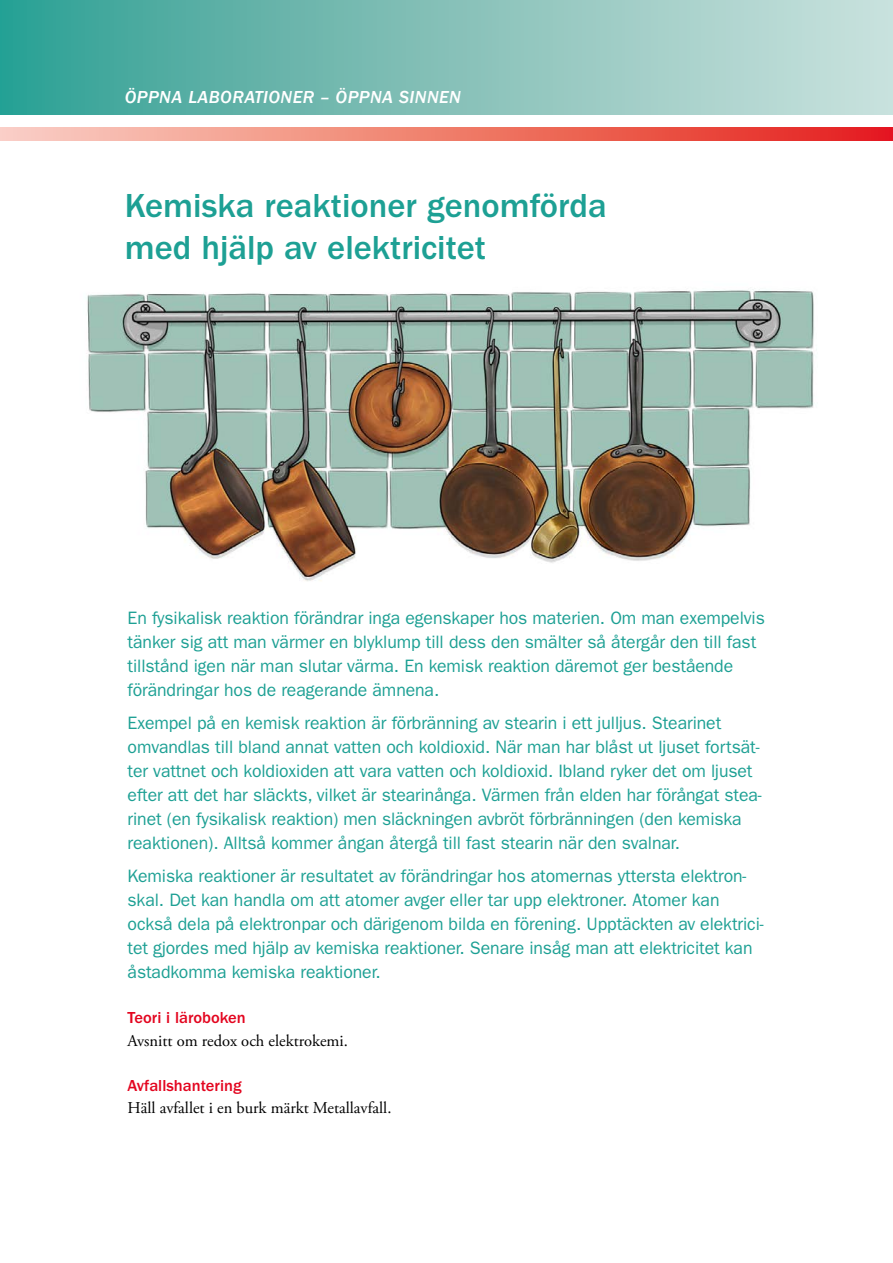
<style>
.page{position:relative;width:893px;height:1263px;background:#fff}
.page>*{position:absolute;margin:0;border:0;box-sizing:border-box;transform-origin:0 0}
.t1{font:500 34.5px/41.4px "ITC Franklin Gothic Std";color:#1da094}
.t2{font:18px/24px "ITC Franklin Gothic Std";letter-spacing:-.005em;color:#1da094}
.t3{font:18px "ITC Franklin Gothic Std Med It";letter-spacing:.025em;color:#fff}
.t4{font:16.5px "Adobe Garamond Pro";color:#000}
.t5{font:500 16.5px "ITC Franklin Gothic Std";color:#e3051f}
</style>
<div class="page">
<div style="left:0;top:0;width:893px;height:114px;background:linear-gradient(to right,#33a094,#cfe2dd)"></div>
<svg style="left:0;top:128px;width:893px;height:12px;background:#ef7a6d"></svg>
<img style="left:87px;top:289px;width:727px;height:292px">
<h1 class="t3" style="left:125px;top:87px;width:338px">ÖPPNA LABORATIONER – ÖPPNA SINNEN</h1>
<h2 class="t1" style="left:125px;top:185px;width:483px">Kemiska reaktioner genomförda med hjälp av elektricitet</h2>
<p class="t2" style="left:128px;top:606px;width:639px">En fysikalisk reaktion förändrar inga egenskaper hos materien. Om man exempelvis tänker sig att man värmer en blyklump till dess den smälter så återgår den till fast tillstånd igen när man slutar värma. En kemisk reaktion däremot ger bestående förändringar hos de reagerande ämnena.</p>
<p class="t2" style="left:128px;top:711px;width:636px">Exempel på en kemisk reaktion är förbränning av stearin i ett julljus. Stearinet omvandlas till bland annat vatten och koldioxid. När man har blåst ut ljuset fortsät&shy;ter vattnet och koldioxiden att vara vatten och koldioxid. Ibland ryker det om ljuset efter att det har släckts, vilket är stearinånga. Värmen från elden har förångat stea&shy;rinet (en fysikalisk reaktion) men släckningen avbröt förbränningen (den kemiska reaktionen). Alltså kommer ångan återgå till fast stearin när den svalnar.</p>
<p class="t2" style="left:128px;top:864px;width:637px">Kemiska reaktioner är resultatet av förändringar hos atomernas yttersta elektron&shy;skal. Det kan handla om att atomer avger eller tar upp elektroner. Atomer kan också dela på elektronpar och därigenom bilda en förening. Upptäckten av elektrici&shy;tet gjordes med hjälp av kemiska reaktioner. Senare insåg man att elektricitet kan åstadkomma kemiska reaktioner.</p>
<h3 class="t5" style="left:128px;top:1008px;width:120px">Teori i läroboken</h3>
<p class="t4" style="left:128px;top:1030px;width:222px">Avsnitt om redox och elektrokemi.</p>
<h3 class="t5" style="left:128px;top:1076px;width:116px">Avfallshantering</h3>
<p class="t4" style="left:128px;top:1098px;width:265px">Häll avfallet i en burk märkt Metallavfall.</p>
</div>
